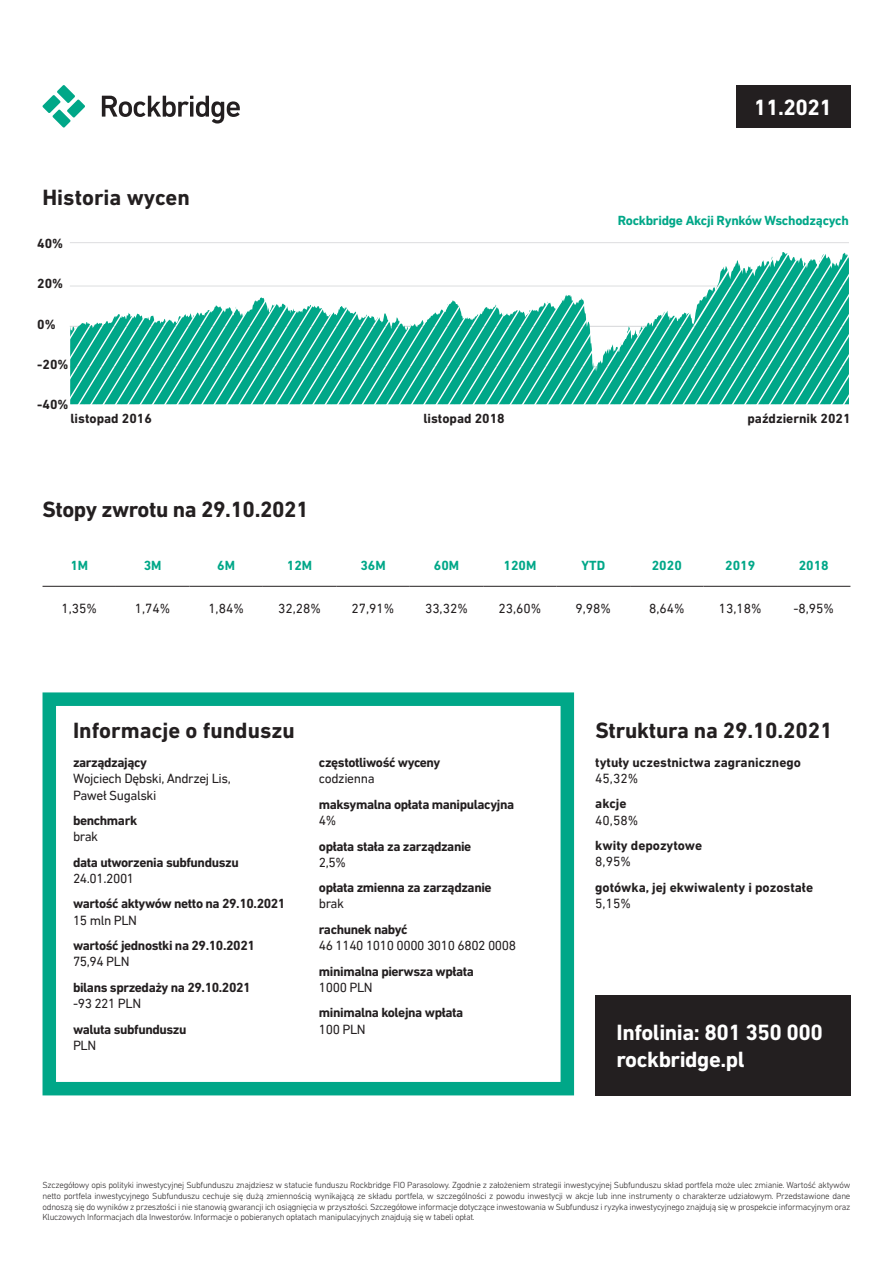
<style>
.page{position:relative;width:893px;height:1263px;background:#fff}
.page>*{position:absolute;margin:0;border:0;box-sizing:border-box;transform-origin:0 0}
.t1{font:700 22.5px "DIN Next LT Pro";letter-spacing:-.01em;color:#231f20}
.t2{font:700 22.5px/27px "DIN Next LT Pro";letter-spacing:-.02em;color:#fff}
.t3{font:700 13.5px "DIN Next LT Pro";letter-spacing:-.03em;color:#231f20}
.t4{font:13.5px/16.2px "DIN Next LT Pro";letter-spacing:-.03em;color:#231f20}
.t5{font:700 13.5px "DIN Next LT Pro";color:#231f20}
.t6{font:700 13.5px "DIN Next LT Pro";letter-spacing:-.02em;color:#00a788}
.t7{font:300 9px/10.8px "DIN Next LT Pro";letter-spacing:-.03em;color:#231f20;text-align:justify}
</style>
<div class="page">
<div style="left:595px;top:995px;width:255px;height:100px;background:#231f20"></div>
<svg style="left:42px;top:85px;width:43px;height:43px"></svg>
<svg style="left:102px;top:96px;width:138px;height:28px"></svg>
<div style="left:736px;top:85px;width:114px;height:43px;background:#231f20"></div>
<div style="left:43px;top:692px;width:531px;height:403px;border:14px solid #00a788"></div>
<hr style="left:70px;top:242px;width:779px;height:1px;background:#dcdddf">
<svg style="left:70px;top:252px;width:779px;height:152px"></svg>
<svg style="left:807px;top:364px;width:1px;height:23px"></svg>
<hr style="left:43px;top:586px;width:73px;height:1px;background:#231f20">
<hr style="left:116px;top:586px;width:73px;height:1px;background:#231f20">
<hr style="left:189px;top:586px;width:74px;height:1px;background:#231f20">
<hr style="left:263px;top:586px;width:73px;height:1px;background:#231f20">
<hr style="left:336px;top:586px;width:74px;height:1px;background:#231f20">
<hr style="left:410px;top:586px;width:73px;height:1px;background:#231f20">
<hr style="left:483px;top:586px;width:74px;height:1px;background:#231f20">
<hr style="left:557px;top:586px;width:73px;height:1px;background:#231f20">
<hr style="left:630px;top:586px;width:74px;height:1px;background:#231f20">
<hr style="left:704px;top:586px;width:73px;height:1px;background:#231f20">
<hr style="left:777px;top:586px;width:73px;height:1px;background:#231f20">
<h1 class="t1" style="left:43px;top:185px;width:149px">Historia wycen</h1>
<h2 class="t3" style="left:37px;top:235px;width:28px">40%</h2>
<h2 class="t3" style="left:37px;top:276px;width:28px">20%</h2>
<h2 class="t3" style="left:37px;top:316px;width:20px">0%</h2>
<h2 class="t3" style="left:37px;top:356px;width:33px">-20%</h2>
<h2 class="t3" style="left:37px;top:397px;width:33px">-40%</h2>
<h1 class="t2" style="left:754px;top:94px;width:80px">11.2021</h1>
<h2 class="t6" style="left:618px;top:213px;width:233px">Rockbridge Akcji Rynków Wschodzących</h2>
<h2 class="t5" style="left:71px;top:411px;width:83px">listopad 2016</h2>
<h2 class="t5" style="left:423px;top:411px;width:83px">listopad 2018</h2>
<h2 class="t5" style="left:747px;top:411px;width:105px">październik 2021</h2>
<h1 class="t1" style="left:43px;top:496px;width:268px">Stopy zwrotu na 29.10.2021</h1>
<h2 class="t6" style="left:70px;top:557px;width:19px">1M</h2>
<h2 class="t6" style="left:144px;top:557px;width:19px">3M</h2>
<h2 class="t6" style="left:217px;top:557px;width:19px">6M</h2>
<h2 class="t6" style="left:287px;top:557px;width:27px">12M</h2>
<h2 class="t6" style="left:360px;top:557px;width:27px">36M</h2>
<h2 class="t6" style="left:434px;top:557px;width:27px">60M</h2>
<h2 class="t6" style="left:503px;top:557px;width:34px">120M</h2>
<h2 class="t6" style="left:581px;top:557px;width:25px">YTD</h2>
<h2 class="t6" style="left:652px;top:557px;width:32px">2020</h2>
<h2 class="t6" style="left:725px;top:557px;width:32px">2019</h2>
<h2 class="t6" style="left:799px;top:557px;width:32px">2018</h2>
<h2 class="t4" style="left:61px;top:600px;width:37px">1,35%</h2>
<h2 class="t4" style="left:135px;top:600px;width:37px">1,74%</h2>
<h2 class="t4" style="left:208px;top:600px;width:37px">1,84%</h2>
<h2 class="t4" style="left:278px;top:600px;width:44px">32,28%</h2>
<h2 class="t4" style="left:352px;top:600px;width:44px">27,91%</h2>
<h2 class="t4" style="left:425px;top:600px;width:44px">33,32%</h2>
<h2 class="t4" style="left:498px;top:600px;width:44px">23,60%</h2>
<h2 class="t4" style="left:576px;top:600px;width:37px">9,98%</h2>
<h2 class="t4" style="left:649px;top:600px;width:37px">8,64%</h2>
<h2 class="t4" style="left:719px;top:600px;width:44px">13,18%</h2>
<h2 class="t4" style="left:793px;top:600px;width:42px">-8,95%</h2>
<h1 class="t1" style="left:73px;top:718px;width:223px">Informacje o funduszu</h1>
<h2 class="t3" style="left:73px;top:755px;width:76px">zarządzający</h2>
<h2 class="t4" style="left:73px;top:770px;width:159px">Wojciech Dębski, Andrzej Lis,<br>Paweł Sugalski</h2>
<h2 class="t3" style="left:73px;top:812px;width:66px">benchmark</h2>
<h2 class="t4" style="left:73px;top:828px;width:27px">brak</h2>
<h2 class="t3" style="left:73px;top:854px;width:167px">data utworzenia subfunduszu</h2>
<h2 class="t4" style="left:73px;top:870px;width:63px">24.01.2001</h2>
<h2 class="t3" style="left:73px;top:896px;width:214px">wartość aktywów netto na 29.10.2021</h2>
<h2 class="t4" style="left:73px;top:912px;width:66px">15 mln PLN</h2>
<h2 class="t3" style="left:73px;top:938px;width:183px">wartość jednostki na 29.10.2021</h2>
<h2 class="t4" style="left:73px;top:953px;width:58px">75,94 PLN</h2>
<h2 class="t3" style="left:73px;top:979px;width:179px">bilans sprzedaży na 29.10.2021</h2>
<h2 class="t4" style="left:73px;top:995px;width:70px">-93 221 PLN</h2>
<h2 class="t3" style="left:73px;top:1021px;width:115px">waluta subfunduszu</h2>
<h2 class="t4" style="left:73px;top:1037px;width:25px">PLN</h2>
<h2 class="t3" style="left:319px;top:755px;width:123px">częstotliwość wyceny</h2>
<h2 class="t4" style="left:319px;top:770px;width:57px">codzienna</h2>
<h2 class="t3" style="left:319px;top:796px;width:197px">maksymalna opłata manipulacyjna</h2>
<h2 class="t4" style="left:319px;top:812px;width:19px">4%</h2>
<h2 class="t3" style="left:319px;top:838px;width:154px">opłata stała za zarządzanie</h2>
<h2 class="t4" style="left:319px;top:854px;width:29px">2,5%</h2>
<h2 class="t3" style="left:319px;top:880px;width:174px">opłata zmienna za zarządzanie</h2>
<h2 class="t4" style="left:319px;top:895px;width:27px">brak</h2>
<h2 class="t3" style="left:319px;top:921px;width:90px">rachunek nabyć</h2>
<h2 class="t4" style="left:319px;top:937px;width:199px">46 1140 1010 0000 3010 6802 0008</h2>
<h2 class="t3" style="left:319px;top:963px;width:157px">minimalna pierwsza wpłata</h2>
<h2 class="t4" style="left:319px;top:979px;width:55px">1000 PLN</h2>
<h2 class="t3" style="left:319px;top:1005px;width:146px">minimalna kolejna wpłata</h2>
<h2 class="t4" style="left:319px;top:1021px;width:48px">100 PLN</h2>
<h1 class="t1" style="left:595px;top:718px;width:239px">Struktura na 29.10.2021</h1>
<h2 class="t5" style="left:595px;top:754px;width:207px">tytuły uczestnictwa zagranicznego</h2>
<h2 class="t4" style="left:595px;top:770px;width:44px">45,32%</h2>
<h2 class="t3" style="left:595px;top:796px;width:33px">akcje</h2>
<h2 class="t4" style="left:595px;top:812px;width:44px">40,58%</h2>
<h2 class="t5" style="left:595px;top:838px;width:108px">kwity depozytowe</h2>
<h2 class="t4" style="left:595px;top:853px;width:37px">8,95%</h2>
<h2 class="t5" style="left:595px;top:879px;width:219px">gotówka, jej ekwiwalenty i pozostałe</h2>
<h2 class="t4" style="left:595px;top:895px;width:37px">5,15%</h2>
<h1 class="t2" style="left:617px;top:1019px;width:208px">Infolinia: 801 350 000 rockbridge.pl</h1>
<p class="t7" style="left:43px;top:1179px;width:809px">Szczegółowy opis polityki inwestycyjnej Subfunduszu znajdziesz w statucie funduszu Rockbridge FIO Parasolowy. Zgodnie z założeniem strategii inwestycyjnej Subfunduszu skład portfela może ulec zmianie. Wartość aktywów netto portfela inwestycyjnego Subfunduszu cechuje się dużą zmiennością wynikającą ze składu portfela, w szczególności z powodu inwestycji w akcje lub inne instrumenty o charakterze udziałowym. Przedstawione dane odnoszą się do wyników z przeszłości i nie stanowią gwarancji ich osiągnięcia w przyszłości. Szczegółowe informacje dotyczące inwestowania w Subfundusz i ryzyka inwestycyjnego znajdują się w prospekcie informacyjnym oraz Kluczowych Informacjach dla Inwestorów. Informacje o pobieranych opłatach manipulacyjnych znajdują się w tabeli opłat.</p>
</div>
